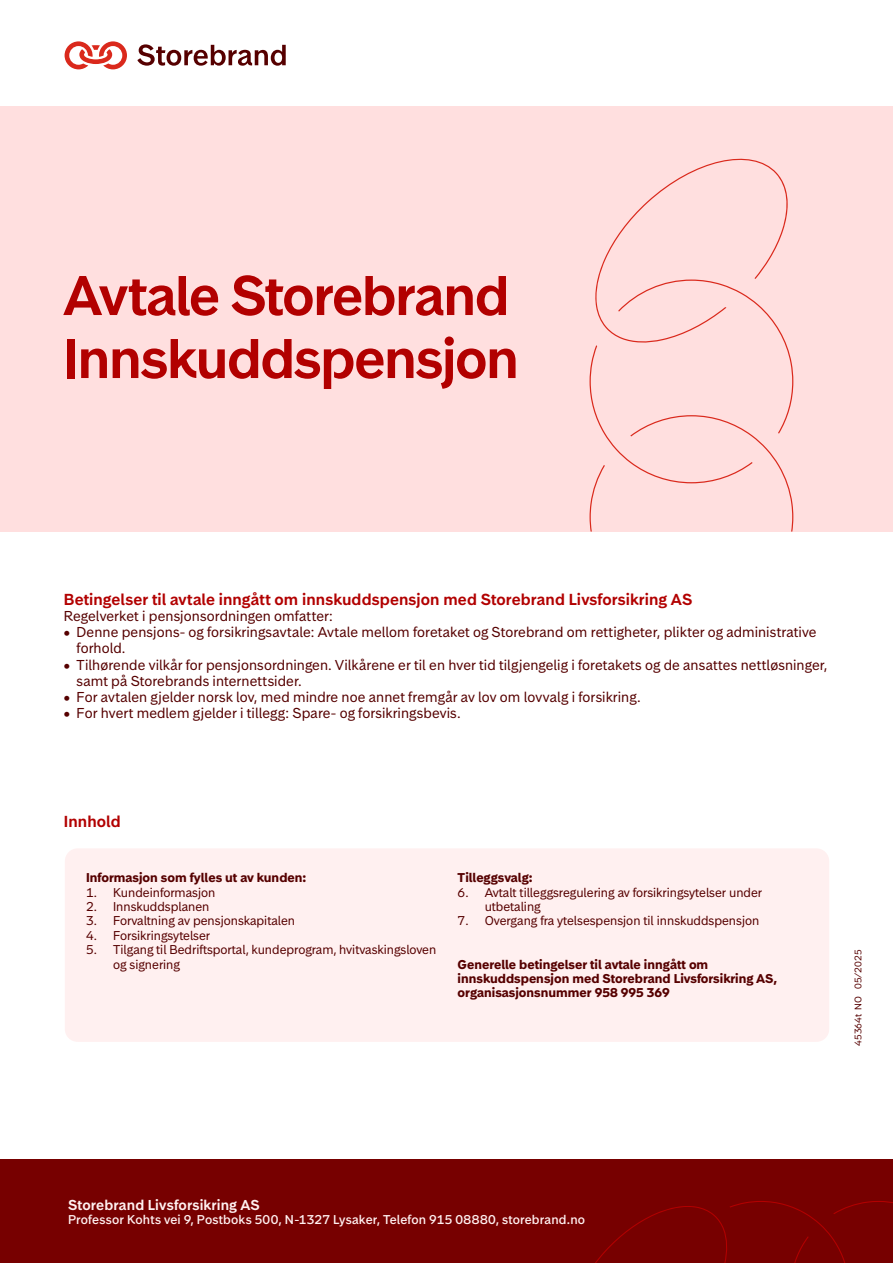
<style>
.page{position:relative;width:893px;height:1263px;background:#fff}
.page>*{position:absolute;margin:0;border:0;box-sizing:border-box;transform-origin:0 0}
.t1{font:600 52.5px/63px "Storebrand Display";letter-spacing:-.005em;color:#b20000}
.t2{font:600 15px "Storebrand Text";letter-spacing:.005em;color:#b20000}
.t3{font:13.5px/16.2px "Storebrand Text";letter-spacing:.005em;color:#560000}
.t4{font:600 13.5px "Storebrand Text";letter-spacing:.01em;color:#fff0f0}
.t5{font:12px/14.4px "Storebrand Text";color:#560000}
.t6{font:700 12px/14.4px "Storebrand Text";color:#560000}
.t7{font:500 12px "Storebrand Text";letter-spacing:.015em;color:#fff0f0}
.t8{font:9px "Storebrand Text";color:#560000}
</style>
<div class="page">
<div style="left:0;top:106px;width:893px;height:425px;background:#ffdfdf"></div>
<svg style="left:589px;top:158px;width:204px;height:373px"></svg>
<div style="left:65px;top:848px;width:764px;height:194px;background:#fff0f0;border-radius:13px"></div>
<div style="left:0;top:1159px;width:893px;height:104px;background:#700"></div>
<svg style="left:137px;top:44px;width:149px;height:22px"></svg>
<svg style="left:65px;top:41px;width:62px;height:28px"></svg>
<svg style="left:595px;top:1201px;width:298px;height:62px"></svg>
<h1 class="t1" style="left:64px;top:264px;width:456px">Avtale Storebrand<br>Innskuddspensjon</h1>
<p class="t2" style="left:64px;top:589px;width:630px">Betingelser til avtale inngått om innskuddspensjon med Storebrand Livsforsikring AS</p>
<p class="t3" style="left:64px;top:608px;width:271px">Regelverket i pensjonsordningen omfatter:</p>
<p class="t3" style="left:77px;top:624px;width:741px;text-indent:-13px">• Denne pensjons- og forsikringsavtale: Avtale mellom foretaket og Storebrand om rettigheter, plikter og administrative forhold.</p>
<p class="t3" style="left:77px;top:656px;width:752px;text-indent:-13px">• Tilhørende vilkår for pensjonsordningen. Vilkårene er til en hver tid tilgjengelig i foretakets og de ansattes nettløsninger, samt på Storebrands internettsider.</p>
<p class="t3" style="left:64px;top:689px;width:578px">• For avtalen gjelder norsk lov, med mindre noe annet fremgår av lov om lovvalg i forsikring.</p>
<p class="t3" style="left:64px;top:705px;width:398px">• For hvert medlem gjelder i tillegg: Spare- og forsikringsbevis.</p>
<p class="t2" style="left:64px;top:811px;width:58px">Innhold</p>
<p class="t6" style="left:86px;top:870px;width:222px">Informasjon som fylles ut av kunden:</p>
<p class="t5" style="left:86px;top:885px;width:131px">1. Kundeinformasjon</p>
<p class="t5" style="left:86px;top:899px;width:125px">2. Innskuddsplanen</p>
<p class="t5" style="left:86px;top:914px;width:211px">3. Forvaltning av pensjonskapitalen</p>
<p class="t5" style="left:86px;top:928px;width:126px">4. Forsikringsytelser</p>
<p class="t5" style="left:113px;top:942px;width:325px;text-indent:-27px">5. Tilgang til Bedriftsportal, kundeprogram, hvitvaskingsloven og signering</p>
<p class="t6" style="left:458px;top:870px;width:76px">Tilleggsvalg:</p>
<p class="t5" style="left:485px;top:885px;width:279px;text-indent:-27px">6. Avtalt tilleggsregulering av forsikringsytelser under utbetaling</p>
<p class="t5" style="left:458px;top:914px;width:303px">7. Overgang fra ytelsespensjon til innskuddspensjon</p>
<p class="t6" style="left:458px;top:957px;width:321px">Generelle betingelser til avtale inngått om innskuddspensjon med Storebrand Livsforsikring AS, organisasjonsnummer 958 995 369</p>
<p class="t8" style="left:852px;top:1046px;width:98px;rotate:-90deg">45364t NO 05/2025</p>
<p class="t4" style="left:68px;top:1195px;width:193px">Storebrand Livsforsikring AS</p>
<p class="t7" style="left:68px;top:1211px;width:519px">Professor Kohts vei 9, Postboks 500, N-1327 Lysaker, Telefon 915 08880, storebrand.no</p>
</div>
